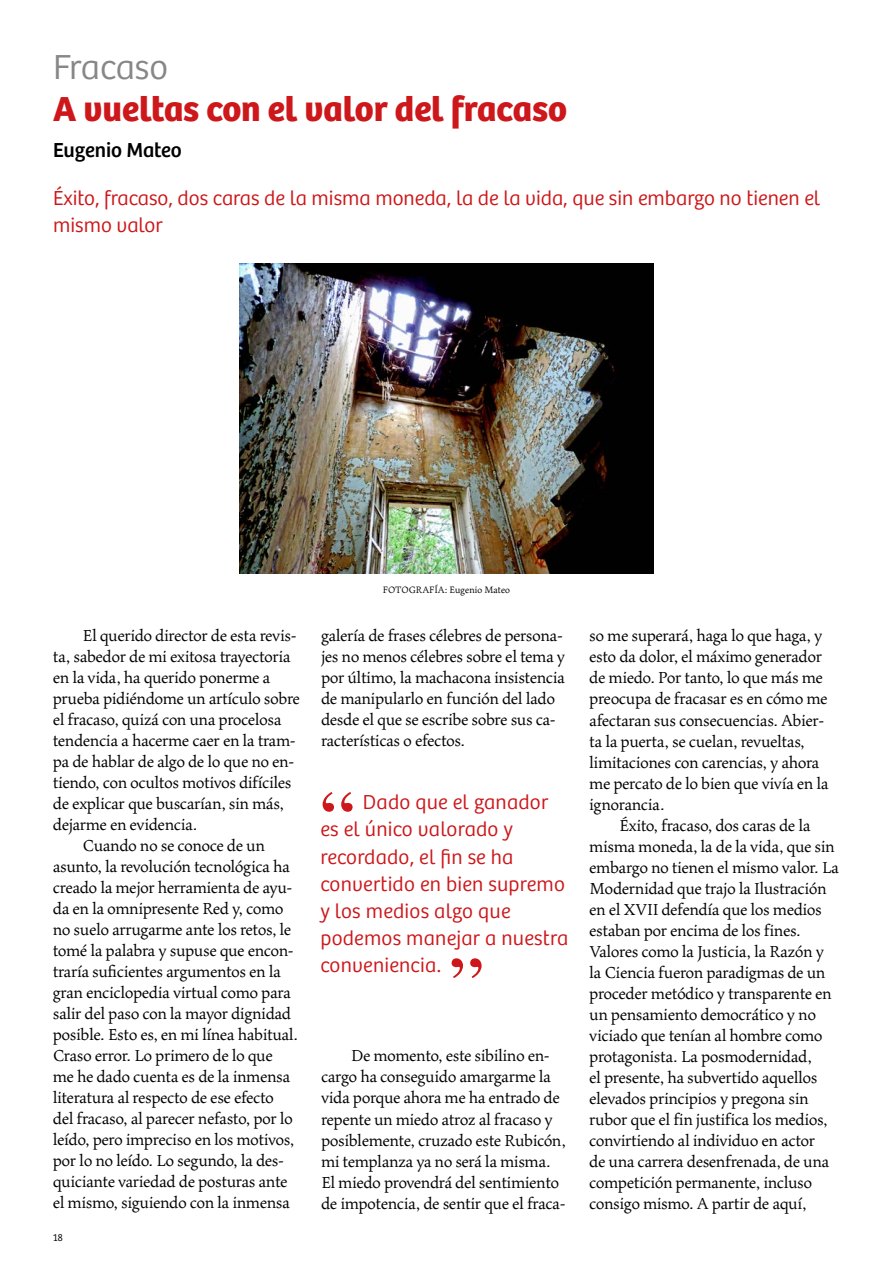
<style>
.page{position:relative;width:893px;height:1263px;background:#fff}
.page>*{position:absolute;margin:0;border:0;box-sizing:border-box;transform-origin:0 0}
.t1{font:81px "Times";color:#cd171a}
.t2{font:700 36px "Bree";color:#cd171a}
.t3{font:300 36px "Bree";letter-spacing:-.01em;color:#878787}
.t4{font:300 21px/27px "Bree";letter-spacing:.01em;color:#cd171a}
.t5{font:21px "Bree";color:#000}
.t6{font:18px/21px "Maiola Pro";letter-spacing:-.01em;color:#000}
.t7{font:10.5px "Maiola Pro";color:#000}
.t8{font:300 10.5px "Bree";color:#000}
</style>
<div class="page">
<img style="left:240px;top:263px;width:413px;height:311px">
<h2 class="t3" style="left:53px;top:47px;width:116px">Fracaso</h2>
<h2 class="t2" style="left:53px;top:87px;width:515px">A vueltas con el valor del fracaso</h2>
<p class="t5" style="left:53px;top:138px;width:130px">Eugenio Mateo</p>
<p class="t4" style="left:53px;top:185px;width:769px">Éxito, fracaso, dos caras de la misma moneda, la de la vida, que sin embargo no tienen el mismo valor</p>
<p class="t6" style="left:83px;top:626px;width:215px">El querido director de esta revis-</p>
<p class="t6" style="left:53px;top:647px;width:239px">ta, sabedor de mi exitosa trayectoria</p>
<p class="t6" style="left:53px;top:668px;width:219px">en la vida, ha querido ponerme a</p>
<p class="t6" style="left:53px;top:689px;width:248px">prueba pidiéndome un artículo sobre</p>
<p class="t6" style="left:53px;top:710px;width:230px">el fracaso, quizá con una procelosa</p>
<p class="t6" style="left:53px;top:731px;width:244px">tendencia a hacerme caer en la tram-</p>
<p class="t6" style="left:53px;top:752px;width:242px">pa de hablar de algo de lo que no en-</p>
<p class="t6" style="left:53px;top:773px;width:240px">tiendo, con ocultos motivos difíciles</p>
<p class="t6" style="left:53px;top:794px;width:232px">de explicar que buscarían, sin más,</p>
<p class="t6" style="left:53px;top:815px;width:146px">dejarme en evidencia.</p>
<p class="t6" style="left:83px;top:836px;width:184px">Cuando no se conoce de un</p>
<p class="t6" style="left:53px;top:857px;width:238px">asunto, la revolución tecnológica ha</p>
<p class="t6" style="left:53px;top:878px;width:241px">creado la mejor herramienta de ayu-</p>
<p class="t6" style="left:53px;top:899px;width:232px">da en la omnipresente Red y, como</p>
<p class="t6" style="left:53px;top:920px;width:240px">no suelo arrugarme ante los retos, le</p>
<p class="t6" style="left:53px;top:941px;width:242px">tomé la palabra y supuse que encon-</p>
<p class="t6" style="left:53px;top:962px;width:229px">traría suficientes argumentos en la</p>
<p class="t6" style="left:53px;top:983px;width:239px">gran enciclopedia virtual como para</p>
<p class="t6" style="left:53px;top:1004px;width:240px">salir del paso con la mayor dignidad</p>
<p class="t6" style="left:53px;top:1025px;width:247px">posible. Esto es, en mi línea habitual.</p>
<p class="t6" style="left:53px;top:1046px;width:221px">Craso error. Lo primero de lo que</p>
<p class="t6" style="left:53px;top:1067px;width:239px">me he dado cuenta es de la inmensa</p>
<p class="t6" style="left:53px;top:1088px;width:222px">literatura al respecto de ese efecto</p>
<p class="t6" style="left:53px;top:1109px;width:241px">del fracaso, al parecer nefasto, por lo</p>
<p class="t6" style="left:53px;top:1130px;width:243px">leído, pero impreciso en los motivos,</p>
<p class="t6" style="left:53px;top:1151px;width:232px">por lo no leído. Lo segundo, la des-</p>
<p class="t6" style="left:53px;top:1172px;width:236px">quiciante variedad de posturas ante</p>
<p class="t6" style="left:53px;top:1193px;width:238px">el mismo, siguiendo con la inmensa</p>
<p class="t8" style="left:53px;top:1231px;width:11px">18</p>
<p class="t7" style="left:383px;top:584px;width:129px">FOTOGRAFÍA: Eugenio Mateo</p>
<p class="t6" style="left:321px;top:626px;width:245px">galería de frases célebres de persona&shy;jes no menos célebres sobre el tema y por último, la machacona insistencia de manipularlo en función del lado desde el que se escribe sobre sus ca&shy;racterísticas o efectos.</p>
<h1 class="t1" style="left:320px;top:744px;width:37px">“</h1>
<p class="t4" style="left:320px;top:789px;width:249px;text-indent:43px">Dado que el ganador es el único valorado y recordado, el fin se ha convertido en bien supremo y los medios algo que podemos manejar a nuestra conveniencia.</p>
<h1 class="t1" style="left:484px;top:1026px;width:37px;rotate:-180deg">“</h1>
<p class="t6" style="left:321px;top:1046px;width:246px;text-indent:30px">De momento, este sibilino en&shy;cargo ha conseguido amargarme la vida porque ahora me ha entrado de repente un miedo atroz al fracaso y posiblemente, cruzado este Rubicón, mi templanza ya no será la misma.<br>El miedo provendrá del sentimiento de impotencia, de sentir que el fraca-</p>
<p class="t6" style="left:590px;top:626px;width:241px">so me superará, haga lo que haga, y esto da dolor, el máximo generador de miedo. Por tanto, lo que más me preocupa de fracasar es en cómo me afectaran sus consecuencias. Abier&shy;ta la puerta, se cuelan, revueltas, limitaciones con carencias, y ahora me percato de lo bien que vivía en la ignorancia.</p>
<p class="t6" style="left:590px;top:815px;width:251px;text-indent:30px">Éxito, fracaso, dos caras de la misma moneda, la de la vida, que sin embargo no tienen el mismo valor. La Modernidad que trajo la Ilustración en el XVII defendía que los medios estaban por encima de los fines.<br>Valores como la Justicia, la Razón y la Ciencia fueron paradigmas de un proceder metódico y transparente en un pensamiento democrático y no viciado que tenían al hombre como protagonista. La posmodernidad,<br>el presente, ha subvertido aquellos elevados principios y pregona sin rubor que el fin justifica los medios, convirtiendo al individuo en actor<br>de una carrera desenfrenada, de una competición permanente, incluso consigo mismo. A partir de aquí,</p>
</div>
